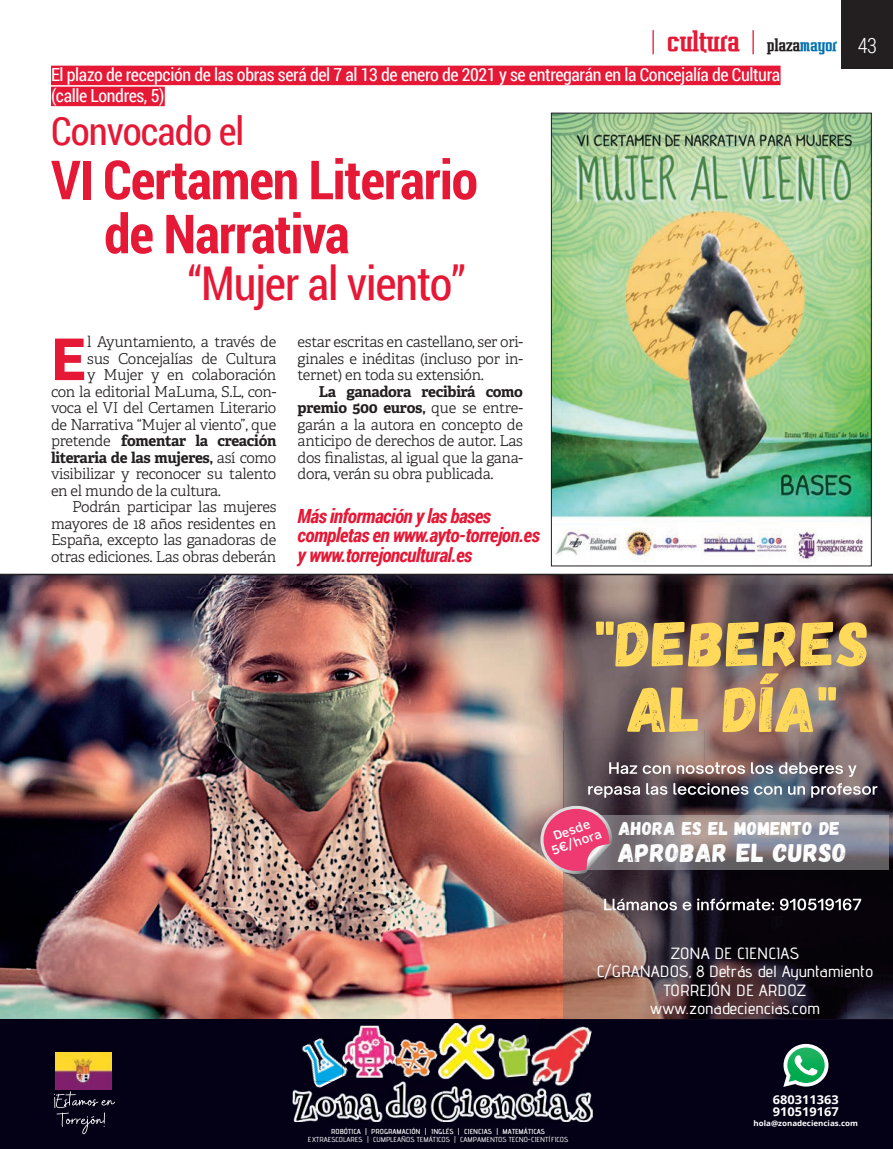
<style>
.page{position:relative;width:893px;height:1149px;background:#fff}
.page>*{position:absolute;margin:0;border:0;box-sizing:border-box;transform-origin:0 0}
.t1{font:63.9px/65.6px "Gagalin";letter-spacing:.02em;color:#fed95a;text-align:center;scale:1.06 1}
.t2{font:800 58.35px "Raleway";color:#e51836}
.t3{font:700 54px/54px "Roboto Condensed";letter-spacing:-.02em;color:#e51836}
.t4{font:46.5px "Roboto Condensed";letter-spacing:-.02em;color:#e51836}
.t5{font:39px "Roboto Condensed";letter-spacing:-.02em;color:#e51836}
.t6{font:700 27px "Vahika";letter-spacing:-.02em;color:#e51836}
.t7{font:25.95px "Gagalin";letter-spacing:.02em;color:#fff;scale:1.06 1}
.t8{font:italic 700 19.5px/19.5px "Roboto Condensed";letter-spacing:-.03em;color:#e51836}
.t9{font:18.45px "Gagalin";letter-spacing:.02em;color:#fff;scale:1.06 1}
.t10{font:18px/21px "Roboto Condensed";letter-spacing:-.02em;color:#fff}
.t11{font:500 16.2px/18.3px "Advent Pro";color:#fff;text-align:center;scale:1.06 1}
.t12{font:300 15px/16.5px "Adelle";letter-spacing:-.02em;color:#231f20;text-align:justify}
.t13{font:700 15px "Adelle";letter-spacing:-.02em;color:#231f20}
.t14{font:500 13.05px/12.9px "Clear Sans";color:#fff;text-align:center;scale:1.04 1}
.t15{font:700 12.15px/12.3px "Open Sans";color:#fff;scale:1.06 1}
.t16{font:700 7.65px "Open Sans";color:#fff;scale:1.06 1}
.t17{font:500 7.2px "Advent Pro";color:#fff;scale:1.06 1}
.t18{font:600 7.2px "Advent Pro";color:#fff;scale:1.06 1}
.s1{font-weight:400}
.s2{font-size:16.5px;color:#231f20}
.s3{font-size:16.5px;color:#0371b0}
.s4{font-family:"Roboto Condensed";font-weight:300;font-size:21px;color:#fff}
.s5{font-weight:300}
.s6{font-weight:700}
</style>
<div class="page">
<div style="left:0;top:574px;width:893px;height:574px;background:#040016"></div>
<img style="left:0;top:584px;width:893px;height:434px">
<img style="left:497px;top:1034px;width:30px;height:43px">
<img style="left:527px;top:1018px;width:65px;height:62px">
<img style="left:528px;top:1061px;width:4px;height:14px">
<img style="left:342px;top:1025px;width:53px;height:52px">
<img style="left:302px;top:1038px;width:40px;height:42px">
<img style="left:342px;top:1060px;width:7px;height:16px">
<img style="left:438px;top:1023px;width:56px;height:56px">
<img style="left:396px;top:1039px;width:42px;height:39px">
<img style="left:389px;top:1052px;width:7px;height:20px">
<svg style="left:438px;top:1047px;width:2px;height:6px"></svg>
<img style="left:292px;top:1080px;width:301px;height:41px">
<img style="left:526px;top:1080px;width:54px;height:13px">
<img style="left:313px;top:1080px;width:20px;height:8px">
<svg style="left:418px;top:1080px;width:8px;height:3px"></svg>
<img style="left:56px;top:1052px;width:56px;height:36px">
<svg style="left:54px;top:1091px;width:61px;height:42px"></svg>
<img style="left:783px;top:1061px;width:46px;height:26px">
<svg style="left:783px;top:1043px;width:45px;height:43px"></svg>
<hr style="left:564px;top:1018px;width:329px;height:1px;background:#10091c">
<img style="left:612px;top:814px;width:277px;height:55px">
<svg style="left:540px;top:805px;width:72px;height:68px;background:#d05f7f"></svg>
<svg style="left:609px;top:762px;width:28px;height:11px"></svg>
<svg style="left:643px;top:765px;width:27px;height:8px"></svg>
<svg style="left:677px;top:762px;width:68px;height:11px"></svg>
<svg style="left:751px;top:762px;width:22px;height:11px"></svg>
<svg style="left:779px;top:762px;width:78px;height:14px"></svg>
<svg style="left:588px;top:785px;width:52px;height:12px"></svg>
<svg style="left:646px;top:782px;width:21px;height:12px"></svg>
<svg style="left:673px;top:782px;width:75px;height:12px"></svg>
<svg style="left:754px;top:785px;width:28px;height:9px"></svg>
<svg style="left:788px;top:785px;width:17px;height:9px"></svg>
<svg style="left:811px;top:782px;width:66px;height:15px"></svg>
<svg style="left:604px;top:898px;width:73px;height:12px"></svg>
<svg style="left:683px;top:901px;width:8px;height:9px"></svg>
<svg style="left:697px;top:898px;width:77px;height:12px"></svg>
<svg style="left:780px;top:898px;width:81px;height:12px"></svg>
<div style="left:842px;top:0;width:51px;height:68px;background:#231f20"></div>
<div style="left:51px;top:66px;width:730px;height:19px;background:#e51836"></div>
<div style="left:51px;top:87px;width:114px;height:19px;background:#e51836"></div>
<img style="left:0;top:564px;width:893px;height:20px">
<hr style="left:0;top:573px;width:893px;height:2px;background:#231f20">
<img style="left:553px;top:115px;width:317px;height:447px">
<div style="left:551px;top:113px;width:321px;height:453px;border:1px solid #231f20"></div>
<h3 class="t6" style="left:651px;top:24px;width:228px"><span class="s1">|</span> cultura <span class="s1">|</span> <span class="s2">plaza</span><span class="s3">mayor</span> <span class="s4">43</span></h3>
<p class="t10" style="left:51px;top:63px;width:731px">El plazo de recepción de las obras será del 7 al 13 de enero de 2021 y se entregarán en la Concejalía de Cultura (calle Londres, 5)</p>
<h3 class="t5" style="left:51px;top:104px;width:195px">Convocado el</h3>
<h3 class="t3" style="left:104px;top:151px;width:375px;text-indent:-53px">VI Certamen Literario de Narrativa</h3>
<h3 class="t4" style="left:188px;top:251px;width:279px">“Mujer al viento”</h3>
<h2 class="t2" style="left:51px;top:326px;width:37px">E</h2>
<p class="t12" style="left:87px;top:333px;width:191px">l Ayuntamiento, a través de</p>
<p class="t12" style="left:87px;top:350px;width:191px">sus Concejalías de Cultura</p>
<p class="t12" style="left:87px;top:366px;width:191px">y Mujer y en colaboración</p>
<p class="t12" style="left:51px;top:383px;width:227px">con la editorial MaLuma, S.L, con-</p>
<p class="t12" style="left:51px;top:399px;width:227px">voca el VI del Certamen Literario</p>
<p class="t12" style="left:51px;top:416px;width:227px">de Narrativa “Mujer al viento”, que</p>
<p class="t13" style="left:51px;top:431px;width:227px"><span class="s5">pretende</span> fomentar la creación</p>
<p class="t13" style="left:51px;top:447px;width:227px">literaria de las mujeres, <span class="s5">así como</span></p>
<p class="t12" style="left:51px;top:465px;width:227px">visibilizar y reconocer su talento</p>
<p class="t12" style="left:51px;top:482px;width:171px">en el mundo de la cultura.</p>
<p class="t12" style="left:72px;top:498px;width:206px">Podrán participar las mujeres</p>
<p class="t12" style="left:51px;top:515px;width:227px">mayores de 18 años residentes en</p>
<p class="t12" style="left:51px;top:531px;width:227px">España, excepto las ganadoras de</p>
<p class="t12" style="left:51px;top:548px;width:227px">otras ediciones. Las obras deberán</p>
<p class="t12" style="left:298px;top:333px;width:227px">estar escritas en castellano, ser ori&shy;ginales e inéditas (incluso por in&shy;ternet) en toda su extensión.</p>
<p class="t12" style="left:298px;top:383px;width:227px;text-indent:21px"><span class="s6">La ganadora recibirá como premio 500 euros,</span> que se entre&shy;garán a la autora en concepto de anticipo de derechos de autor. Las dos finalistas, al igual que la gana&shy;dora, verán su obra publicada.</p>
<h3 class="t8" style="left:298px;top:505px;width:244px">Más información y las bases completas en www.ayto-torrejon.es y www.torrejoncultural.es</h3>
<h1 class="t1" style="left:595px;top:611px;width:260px">"DEBERES<br>AL DÍA"</h1>
<p class="t14" style="left:546px;top:831px;width:51px;rotate:-19deg">Desde<br>5€/hora</p>
<p class="t9" style="left:619px;top:817px;width:210px">AHORA ES EL MOMENTO DE</p>
<h3 class="t7" style="left:618px;top:836px;width:217px">APROBAR EL CURSO</h3>
<p class="t11" style="left:597px;top:943px;width:262px">ZONA DE CIENCIAS<br>C/GRANADOS, 8 Detrás del Ayuntamiento<br>TORREJÓN DE ARDOZ www.zonadeciencias.com</p>
<p class="t18" style="left:331px;top:1126px;width:203px">ROBÓTICA | PROGRAMACIÓN | INGLÉS | CIENCIAS | MATEMÁTICAS</p>
<p class="t17" style="left:308px;top:1134px;width:247px">EXTRAESCOLARES | CUMPLEAÑOS TEMÁTICOS | CAMPAMENTOS TECNO-CIENTÍFICOS</p>
<p class="t15" style="left:773px;top:1092px;width:64px">680311363<br>910519167</p>
<p class="t16" style="left:753px;top:1117px;width:100px">hola@zonadeciencias.com</p>
</div>
